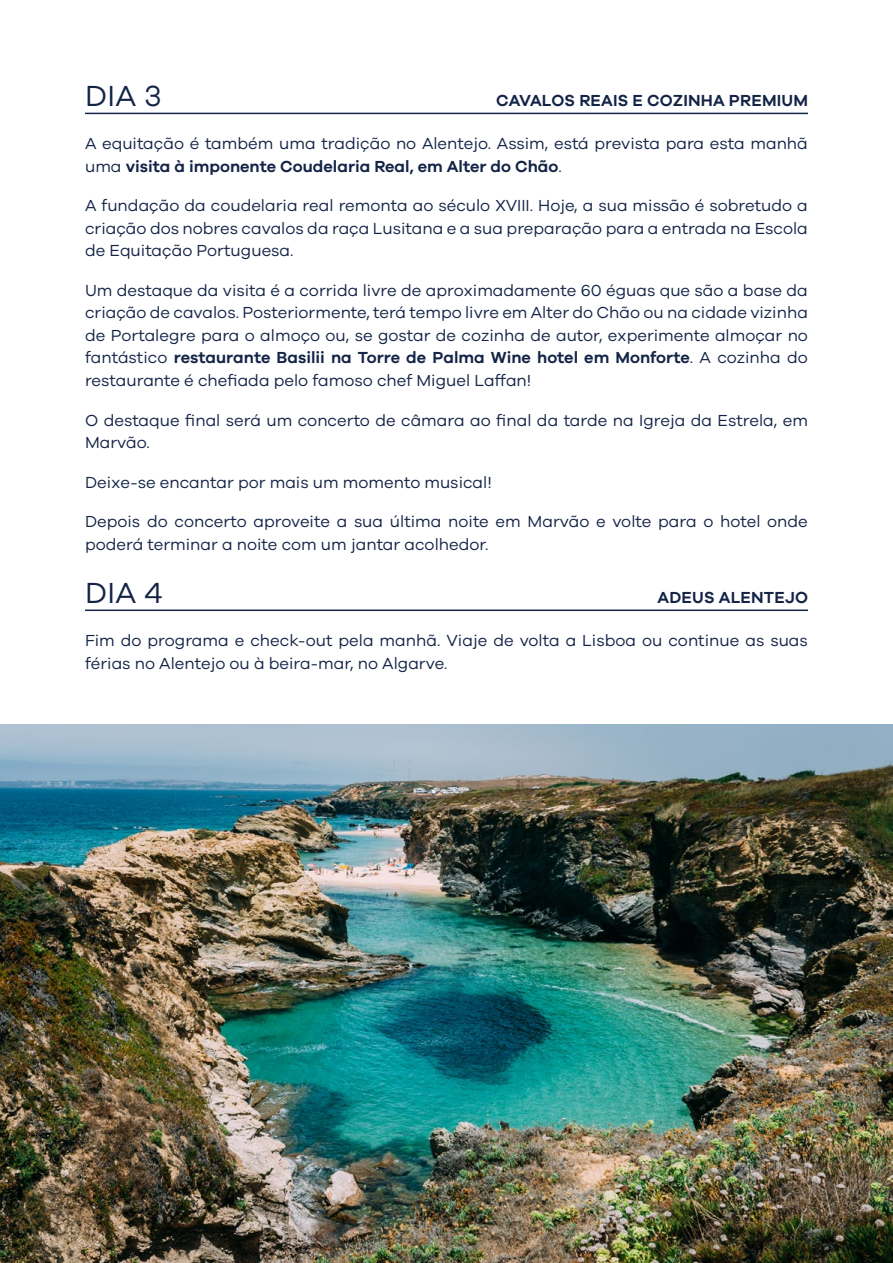
<style>
.page{position:relative;width:893px;height:1263px;background:#fff}
.page>*{position:absolute;margin:0;border:0;box-sizing:border-box;transform-origin:0 0}
.t1{font:30px "Galano Grotesque";letter-spacing:.01em;color:#142447}
.t2{font:16.5px/22.5px "Galano Grotesque";color:#142447}
.t3{font:600 16.5px "Galano Grotesque";letter-spacing:.01em;color:#142447}
.s1{font-weight:600}
</style>
<div class="page">
<hr style="left:85px;top:113px;width:723px;height:1px;background:#142447">
<hr style="left:85px;top:609px;width:723px;height:2px;background:#142447">
<img style="left:0;top:724px;width:893px;height:539px">
<h1 class="t1" style="left:85px;top:78px;width:78px">DIA 3</h1>
<p class="t3" style="left:496px;top:90px;width:313px">CAVALOS REAIS E COZINHA PREMIUM</p>
<p class="t2" style="left:85px;top:132px;width:724px">A equitação é também uma tradição no Alentejo. Assim, está prevista para esta manhã uma <span class="s1">visita à imponente Coudelaria Real, em Alter do Chão</span>.</p>
<p class="t2" style="left:85px;top:194px;width:724px;text-align:justify">A fundação da coudelaria real remonta ao século XVIII. Hoje, a sua missão é sobretudo a criação dos nobres cavalos da raça Lusitana e a sua preparação para a entrada na Escola de Equitação Portuguesa.</p>
<p class="t2" style="left:85px;top:279px;width:724px;text-align:justify">Um destaque da visita é a corrida livre de aproximadamente 60 éguas que são a base da criação de cavalos. Posteriormente, terá tempo livre em Alter do Chão ou na cidade vizinha de Portalegre para o almoço ou, se gostar de cozinha de autor, experimente almoçar no fantástico <span class="s1">restaurante Basilii na Torre de Palma Wine hotel em Monforte</span>. A cozinha do restaurante é chefiada pelo famoso chef Miguel Laffan!</p>
<p class="t2" style="left:85px;top:408px;width:724px">O destaque final será um concerto de câmara ao final da tarde na Igreja da Estrela, em<br>Marvão.</p>
<p class="t2" style="left:85px;top:470px;width:408px">Deixe-se encantar por mais um momento musical!</p>
<p class="t2" style="left:85px;top:510px;width:724px">Depois do concerto aproveite a sua última noite em Marvão e volte para o hotel onde poderá terminar a noite com um jantar acolhedor.</p>
<h1 class="t1" style="left:85px;top:574px;width:79px">DIA 4</h1>
<p class="t3" style="left:658px;top:587px;width:152px">ADEUS ALENTEJO</p>
<p class="t2" style="left:85px;top:629px;width:724px">Fim do programa e check-out pela manhã. Viaje de volta a Lisboa ou continue as suas férias no Alentejo ou à beira-mar, no Algarve.</p>
</div>
